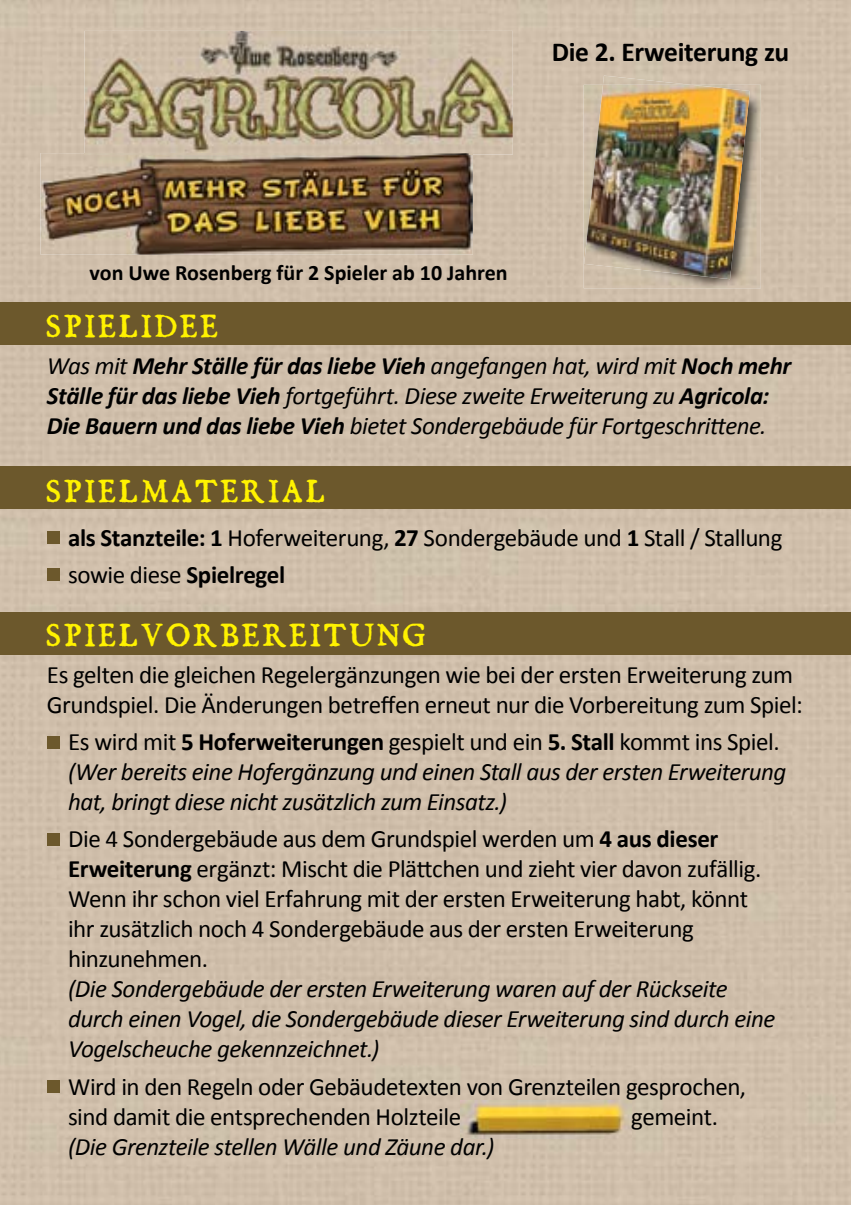
<style>
.page{position:relative;width:851px;height:1205px;background:#fff}
.page>*{position:absolute;margin:0;border:0;box-sizing:border-box;transform-origin:0 0}
.t1{font:27.5px "Dominican";letter-spacing:.15em;color:#fff200}
.t2{font:700 27.5px "Calibri";letter-spacing:-.01em;color:#000}
.t3{font:25px/30px "Calibri";letter-spacing:-.02em;color:#000}
.t4{font:italic 25px/30px "Calibri";letter-spacing:-.02em;color:#000}
.t5{font:700 22px "Calibri";color:#000}
.s1{font-weight:700}
.s2{font-style:normal}
.s3{font-weight:700;font-style:normal}
</style>
<div class="page">
<div style="left:0;top:0;width:850px;height:1205px;background:#cfbfaa"></div>
<div style="left:0;top:302px;width:850px;height:43px;background:#6c582c"></div>
<div style="left:0;top:466px;width:850px;height:42px;background:#6c582c"></div>
<div style="left:0;top:612px;width:850px;height:43px;background:#6c582c"></div>
<div style="left:47px;top:531px;width:13px;height:13px;background:#6c582c"></div>
<div style="left:47px;top:568px;width:13px;height:13px;background:#6c582c"></div>
<div style="left:47px;top:736px;width:13px;height:12px;background:#6c582c"></div>
<div style="left:47px;top:833px;width:13px;height:12px;background:#6c582c"></div>
<div style="left:47px;top:1080px;width:13px;height:13px;background:#6c582c"></div>
<img style="left:460px;top:1101px;width:171px;height:37px">
<img style="left:85px;top:31px;width:427px;height:124px">
<img style="left:41px;top:153px;width:432px;height:102px">
<img style="left:85px;top:153px;width:388px;height:2px">
<img style="left:583px;top:85px;width:177px;height:203px">
<img style="left:603px;top:76px;width:88px;height:9px">
<img style="left:584px;top:85px;width:165px;height:194px">
<p class="t2" style="left:551px;top:35px;width:239px">Die 2. Erweiterung zu</p>
<p class="t5" style="left:90px;top:259px;width:419px">von Uwe Rosenberg für 2 Spieler ab 10 Jahren</p>
<p class="t1" style="left:47px;top:307px;width:172px">SPIELIDEE</p>
<p class="t4" style="left:47px;top:349px;width:746px">Was mit <span class="s1">Mehr Ställe für das liebe Vieh</span> angefangen hat, wird mit <span class="s1">Noch mehr<br>Ställe für das liebe Vieh</span> fortgeführt. Diese zweite Erweiterung zu <span class="s1">Agricola:<br>Die Bauern und das liebe Vieh</span> bietet Sondergebäude für Fortgeschrittene.</p>
<p class="t1" style="left:47px;top:472px;width:279px">SPIELMATERIAL</p>
<p class="t3" style="left:68px;top:519px;width:715px;line-height:37px"><span class="s1">als Stanzteile: 1</span> Hoferweiterung, <span class="s1">27</span> Sondergebäude und <span class="s1">1</span> Stall / Stallung sowie diese <span class="s1">Spielregel</span></p>
<p class="t1" style="left:47px;top:616px;width:379px">SPIELVORBEREITUNG</p>
<p class="t3" style="left:47px;top:660px;width:757px">Es gelten die gleichen Regelergänzungen wie bei der ersten Erweiterung zum<br>Grundspiel. Die Änderungen betreffen erneut nur die Vorbereitung zum Spiel:</p>
<p class="t4" style="left:68px;top:726px;width:719px"><span class="s2">Es wird mit</span> <span class="s3">5 Hoferweiterungen</span> <span class="s2">gespielt und ein</span> <span class="s3">5. Stall</span> <span class="s2">kommt ins Spiel. </span>(Wer bereits eine Hofergänzung und einen Stall aus der ersten Erweiterung hat, bringt diese nicht zusätzlich zum Einsatz.)</p>
<p class="t3" style="left:68px;top:824px;width:694px">Die 4 Sondergebäude aus dem Grundspiel werden um <span class="s1">4 aus dieser Erweiterung</span> ergänzt: Mischt die Plättchen und zieht vier davon zufällig.<br>Wenn ihr schon viel Erfahrung mit der ersten Erweiterung habt, könnt ihr zusätzlich noch 4 Sondergebäude aus der ersten Erweiterung hinzunehmen.</p>
<p class="t4" style="left:68px;top:973px;width:708px">(Die Sondergebäude der ersten Erweiterung waren auf der Rückseite durch einen Vogel, die Sondergebäude dieser Erweiterung sind durch eine<br>Vogelscheuche gekennzeichnet.)</p>
<p class="t3" style="left:68px;top:1071px;width:679px">Wird in den Regeln oder Gebäudetexten von Grenzteilen gesprochen, sind damit die entsprechenden Holzteile</p>
<p class="t3" style="left:631px;top:1101px;width:88px">gemeint.</p>
<p class="t4" style="left:68px;top:1130px;width:428px">(Die Grenzteile stellen Wälle und Zäune dar.)</p>
</div>
